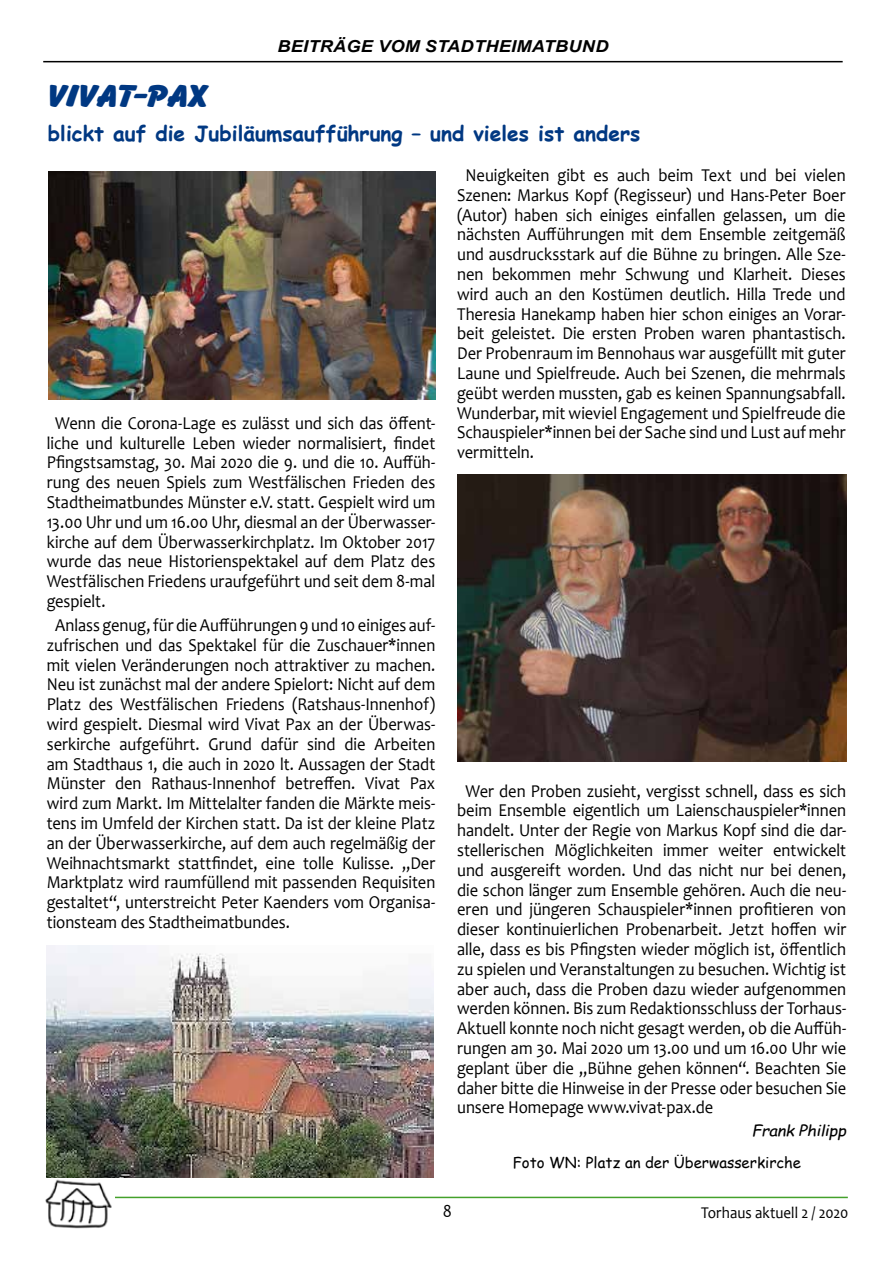
<style>
.page{position:relative;width:893px;height:1263px;background:#fff}
.page>*{position:absolute;margin:0;border:0;box-sizing:border-box;transform-origin:0 0}
.t1{font:33px "Cartoon Wide";letter-spacing:-.01em;color:#003882}
.t2{font:700 21px "Comic Sans MS";color:#003882}
.t3{font:18.15px/19.8px "Candara";color:#000;text-align:justify;scale:.91 1}
.t4{font:italic 700 16.5px "Arial";letter-spacing:.015em;color:#000;scale:1.1 1}
.t5{font:16.5px "Candara";color:#000;scale:.91 1}
.t6{font:15px "Comic Sans MS";color:#000}
.t7{font:italic 15px "Comic Sans MS";letter-spacing:-.02em;color:#000;scale:1.1 1}
</style>
<div class="page">
<hr style="left:110px;top:1197px;width:738px;height:1px;background:#44a12b">
<img style="left:45px;top:1179px;width:70px;height:50px">
<hr style="left:43px;top:61px;width:800px;height:1px;background:#000">
<img style="left:46px;top:945px;width:388px;height:233px">
<img style="left:49px;top:171px;width:387px;height:229px">
<img style="left:457px;top:474px;width:389px;height:288px">
<p class="t4" style="left:277px;top:36px;width:302px">BEITRÄGE VOM STADTHEIMATBUND</p>
<h1 class="t1" style="left:48px;top:78px;width:162px">VIVAT-PAX</h1>
<p class="t2" style="left:48px;top:118px;width:594px">blickt auf die Jubiläumsaufführung – und vieles ist anders</p>
<p class="t3" style="left:47px;top:413px;width:428px;text-indent:9px">Wenn die Corona-Lage es zulässt und sich das öffent&shy;liche und kulturelle Leben wieder normalisiert, findet Pfingstsamstag, 30. Mai 2020 die 9. und die 10. Auffüh&shy;rung des neuen Spiels zum Westfälischen Frieden des Stadtheimatbundes Münster e.V. statt. Gespielt wird um 13.00 Uhr und um 16.00 Uhr, diesmal an der Überwasser&shy;kirche auf dem Überwasserkirchplatz. Im Oktober 2017 wurde das neue Historienspektakel auf dem Platz des Westfälischen Friedens uraufgeführt und seit dem 8-mal gespielt.</p>
<p class="t3" style="left:47px;top:615px;width:428px;text-indent:8px">Anlass genug, für die Aufführungen 9 und 10 einiges auf&shy;zufrischen und das Spektakel für die Zuschauer*innen mit vielen Veränderungen noch attraktiver zu machen.<br>Neu ist zunächst mal der andere Spielort: Nicht auf dem Platz des Westfälischen Friedens (Ratshaus-Innenhof) wird gespielt. Diesmal wird Vivat Pax an der Überwas&shy;serkirche aufgeführt. Grund dafür sind die Arbeiten am Stadthaus 1, die auch in 2020 lt. Aussagen der Stadt Münster den Rathaus-Innenhof betreffen. Vivat Pax wird zum Markt. Im Mittelalter fanden die Märkte meis&shy;tens im Umfeld der Kirchen statt. Da ist der kleine Platz an der Überwasserkirche, auf dem auch regelmäßig der Weihnachtsmarkt stattfindet, eine tolle Kulisse. „Der Marktplatz wird raumfüllend mit passenden Requisiten gestaltet“, unterstreicht Peter Kaenders vom Organisa&shy;tionsteam des Stadtheimatbundes.</p>
<p class="t3" style="left:457px;top:165px;width:428px;text-indent:9px">Neuigkeiten gibt es auch beim Text und bei vielen Szenen: Markus Kopf (Regisseur) und Hans-Peter Boer (Autor) haben sich einiges einfallen gelassen, um die nächsten Aufführungen mit dem Ensemble zeitgemäß und ausdrucksstark auf die Bühne zu bringen. Alle Sze&shy;nen bekommen mehr Schwung und Klarheit. Dieses wird auch an den Kostümen deutlich. Hilla Trede und Theresia Hanekamp haben hier schon einiges an Vorar&shy;beit geleistet. Die ersten Proben waren phantastisch.<br>Der Probenraum im Bennohaus war ausgefüllt mit guter Laune und Spielfreude. Auch bei Szenen, die mehrmals geübt werden mussten, gab es keinen Spannungsabfall.<br>Wunderbar, mit wieviel Engagement und Spielfreude die Schauspieler*innen bei der Sache sind und Lust auf mehr vermitteln.</p>
<p class="t3" style="left:457px;top:780px;width:429px;text-indent:8px">Wer den Proben zusieht, vergisst schnell, dass es sich beim Ensemble eigentlich um Laienschauspieler*innen handelt. Unter der Regie von Markus Kopf sind die dar&shy;stellerischen Möglichkeiten immer weiter entwickelt und ausgereift worden. Und das nicht nur bei denen, die schon länger zum Ensemble gehören. Auch die neu&shy;eren und jüngeren Schauspieler*innen profitieren von dieser kontinuierlichen Probenarbeit. Jetzt hoffen wir alle, dass es bis Pfingsten wieder möglich ist, öffentlich zu spielen und Veranstaltungen zu besuchen. Wichtig ist aber auch, dass die Proben dazu wieder aufgenommen werden können. Bis zum Redaktionsschluss der Torhaus-Aktuell konnte noch nicht gesagt werden, ob die Auffüh&shy;rungen am 30. Mai 2020 um 13.00 und um 16.00 Uhr wie geplant über die „Bühne gehen können“. Beachten Sie daher bitte die Hinweise in der Presse oder besuchen Sie unsere Homepage www.vivat-pax.de</p>
<p class="t7" style="left:752px;top:1119px;width:87px">Frank Philipp</p>
<p class="t6" style="left:513px;top:1151px;width:290px">Foto WN: Platz an der Überwasserkirche</p>
<p class="t3" style="left:443px;top:1201px;width:11px">8</p>
<p class="t5" style="left:701px;top:1202px;width:163px">Torhaus aktuell 2 / 2020</p>
</div>
